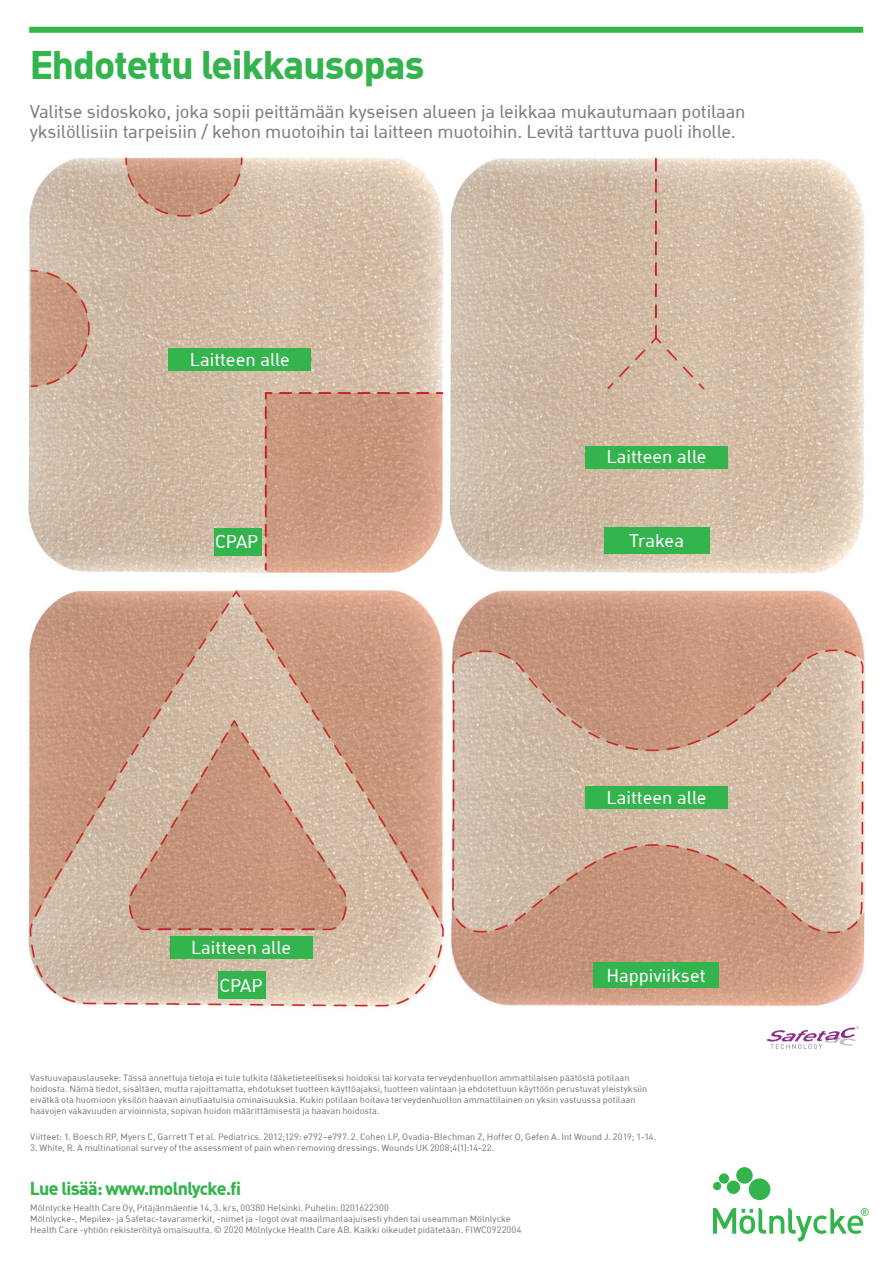
<style>
.page{position:relative;width:893px;height:1263px;background:#fff}
.page>*{position:absolute;margin:0;border:0;box-sizing:border-box;transform-origin:0 0}
.t1{font:700 39px "Molnlycke Din";letter-spacing:-.025em;color:#34b44d}
.t2{font:18px/19.5px "Molnlycke Din";letter-spacing:-.01em;color:#807f83}
.t3{font:18px "Molnlycke Din";color:#fff}
.t4{font:700 18px "Molnlycke Din";letter-spacing:-.035em;color:#34b44d}
.t5{font:9px/10.8px "Molnlycke Din";color:#807f83}
</style>
<div class="page">
<div style="left:29px;top:27px;width:834px;height:6px;background:#34b44d"></div>
<img style="left:29px;top:157px;width:415px;height:417px">
<img style="left:449px;top:157px;width:416px;height:417px">
<img style="left:451px;top:590px;width:415px;height:417px">
<img style="left:28px;top:590px;width:417px;height:417px">
<svg style="left:713px;top:1167px;width:156px;height:74px"></svg>
<svg style="left:766px;top:1026px;width:93px;height:23px"></svg>
<div style="left:168px;top:348px;width:143px;height:23px;background:#34b44d"></div>
<div style="left:214px;top:528px;width:47px;height:28px;background:#34b44d"></div>
<div style="left:604px;top:528px;width:105px;height:26px;background:#34b44d"></div>
<div style="left:218px;top:972px;width:48px;height:27px;background:#34b44d"></div>
<div style="left:594px;top:963px;width:125px;height:25px;background:#34b44d"></div>
<div style="left:585px;top:446px;width:143px;height:23px;background:#34b44d"></div>
<div style="left:585px;top:786px;width:143px;height:23px;background:#34b44d"></div>
<div style="left:170px;top:936px;width:143px;height:23px;background:#34b44d"></div>
<p class="t1" style="left:30px;top:41px;width:396px">Ehdotettu leikkausopas</p>
<p class="t2" style="left:30px;top:102px;width:717px">Valitse sidoskoko, joka sopii peittämään kyseisen alueen ja leikkaa mukautumaan potilaan yksilöllisiin tarpeisiin / kehon muotoihin tai laitteen muotoihin. Levitä tarttuva puoli iholle.</p>
<p class="t3" style="left:190px;top:349px;width:102px">Laitteen alle</p>
<p class="t3" style="left:607px;top:446px;width:102px">Laitteen alle</p>
<p class="t3" style="left:215px;top:531px;width:45px">CPAP</p>
<p class="t3" style="left:629px;top:530px;width:56px">Trakea</p>
<p class="t3" style="left:191px;top:937px;width:102px">Laitteen alle</p>
<p class="t3" style="left:607px;top:787px;width:102px">Laitteen alle</p>
<p class="t3" style="left:220px;top:975px;width:45px">CPAP</p>
<p class="t3" style="left:606px;top:965px;width:101px">Happiviikset</p>
<p class="t5" style="left:30px;top:1072px;width:601px">Vastuuvapauslauseke: Tässä annettuja tietoja ei tule tulkita lääketieteelliseksi hoidoksi tai korvata terveydenhuollon ammattilaisen päätöstä potilaan</p>
<p class="t5" style="left:30px;top:1083px;width:618px">hoidosta. Nämä tiedot, sisältäen, mutta rajoittamatta, ehdotukset tuotteen käyttöajaksi, tuotteen valintaan ja ehdotettuun käyttöön perustuvat yleistyksiin eivätkä ota huomioon yksilön haavan ainutlaatuisia ominaisuuksia. Kukin potilaan hoitava terveydenhuollon ammattilainen on yksin vastuussa potilaan haavojen vakavuuden arvioinnista, sopivan hoidon määrittämisestä ja haavan hoidosta.</p>
<p class="t5" style="left:30px;top:1131px;width:628px">Viitteet: 1. Boesch RP, Myers C, Garrett T et al. Pediatrics. 2012;129: e792–e797. 2. Cohen LP, Ovadia-Blechman Z, Hoffer O, Gefen A. Int Wound J. 2019; 1-14.</p>
<p class="t5" style="left:30px;top:1142px;width:465px">3. White, R. A multinational survey of the assessment of pain when removing dressings. Wounds UK 2008;4(1):14-22.</p>
<p class="t4" style="left:30px;top:1177px;width:213px">Lue lisää: www.molnlycke.fi</p>
<p class="t5" style="left:30px;top:1203px;width:360px">Mölnlycke Health Care Oy, Pitäjänmäentie 14, 3. krs, 00380 Helsinki. Puhelin: 0201622300</p>
<p class="t5" style="left:30px;top:1213px;width:493px">Mölnlycke-, Mepilex- ja Safetac-tavaramerkit, -nimet ja -logot ovat maailmanlaajuisesti yhden tai useamman Mölnlycke<br>Health Care -yhtiön rekisteröityä omaisuutta. © 2020 Mölnlycke Health Care AB. Kaikki oikeudet pidätetään. FIWC0922004</p>
</div>
